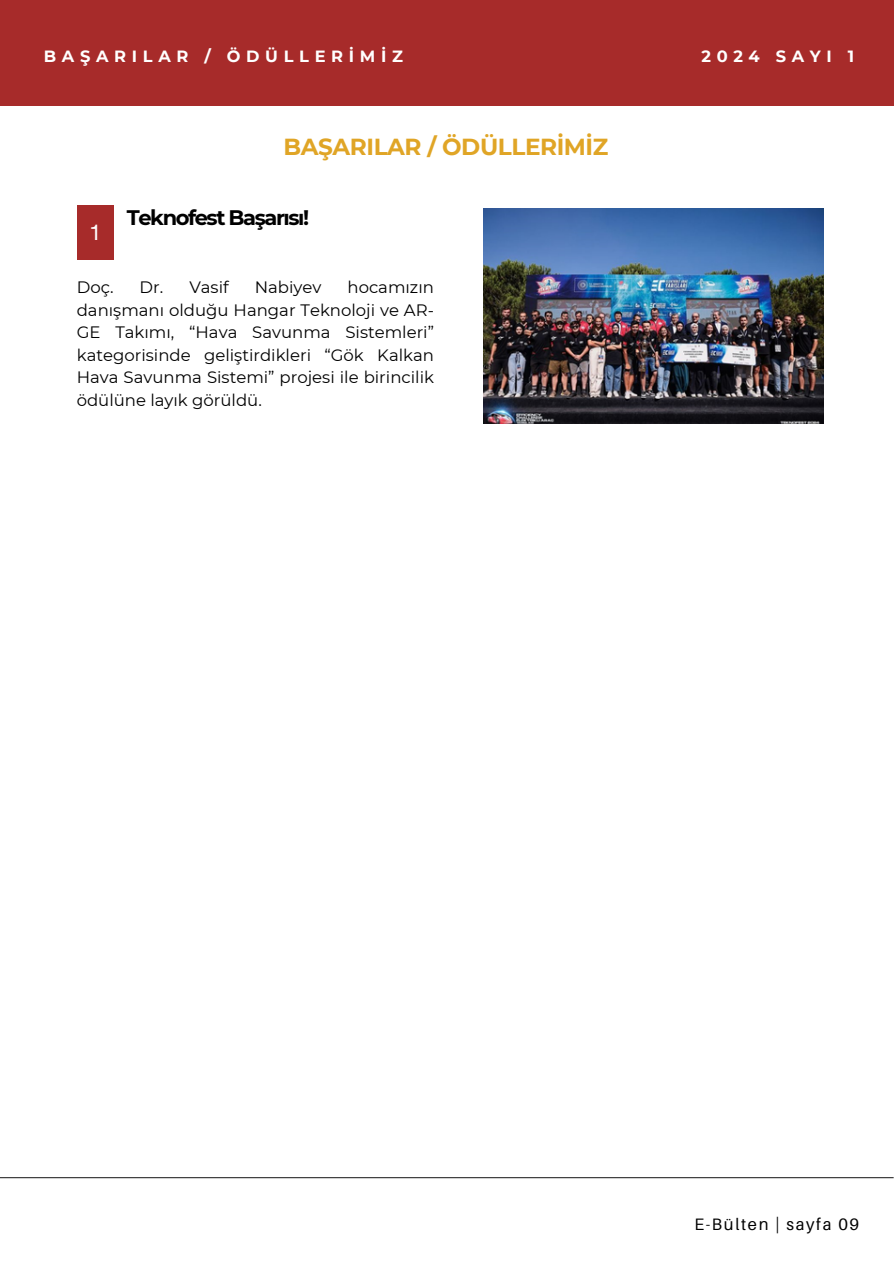
<style>
.page{position:relative;width:894px;height:1264px;background:#fff}
.page>*{position:absolute;margin:0;border:0;box-sizing:border-box;transform-origin:0 0}
.t1{font:700 23.1px "Montserrat";letter-spacing:-.02em;color:#e0a526}
.t2{font:700 21px "Montserrat";letter-spacing:-.07em;color:#000}
.t3{font:expanded 21px "Cy Grotesk";color:#fff}
.t4{font:16.5px/22.5px "Montserrat";color:#000;text-align:justify}
.t5{font:16.5px "Aileron";letter-spacing:.1em;color:#000}
.t6{font:700 16.2px "Montserrat";letter-spacing:.35em;color:#fff}
</style>
<div class="page">
<hr style="left:0;top:1177px;width:893px;height:1px;background:#2e2e2e">
<div style="left:0;top:0;width:893px;height:106px;background:#a72b2a"></div>
<img style="left:483px;top:208px;width:340px;height:215px">
<div style="left:77px;top:205px;width:36px;height:55px;background:#a72b2a"></div>
<p class="t6" style="left:44px;top:47px;width:360px">BAŞARILAR / ÖDÜLLERİMİZ</p>
<h2 class="t6" style="left:701px;top:47px;width:154px">2024 SAYI 1</h2>
<h3 class="t3" style="left:91px;top:219px;width:10px">1</h3>
<h1 class="t1" style="left:283px;top:133px;width:326px">BAŞARILAR / ÖDÜLLERİMİZ</h1>
<p class="t2" style="left:127px;top:204px;width:184px">Teknofest Başarısı!</p>
<p class="t4" style="left:77px;top:276px;width:38px">Doç.</p>
<p class="t4" style="left:139px;top:276px;width:91px">Dr. Vasif</p>
<p class="t4" style="left:255px;top:276px;width:68px">Nabiyev</p>
<p class="t4" style="left:77px;top:276px;width:358px;text-indent:270px">hocamızın danışmanı olduğu Hangar Teknoloji ve AR-GE Takımı, “Hava Savunma Sistemleri” kategorisi nde gelişti rdi kleri “Gök Kalkan Hava Savunma Sistemi” projesi i le bi ri nci li k ödülüne layık görüldü.</p>
<p class="t5" style="left:694px;top:1213px;width:166px">E-Bülten | sayfa 09</p>
</div>
